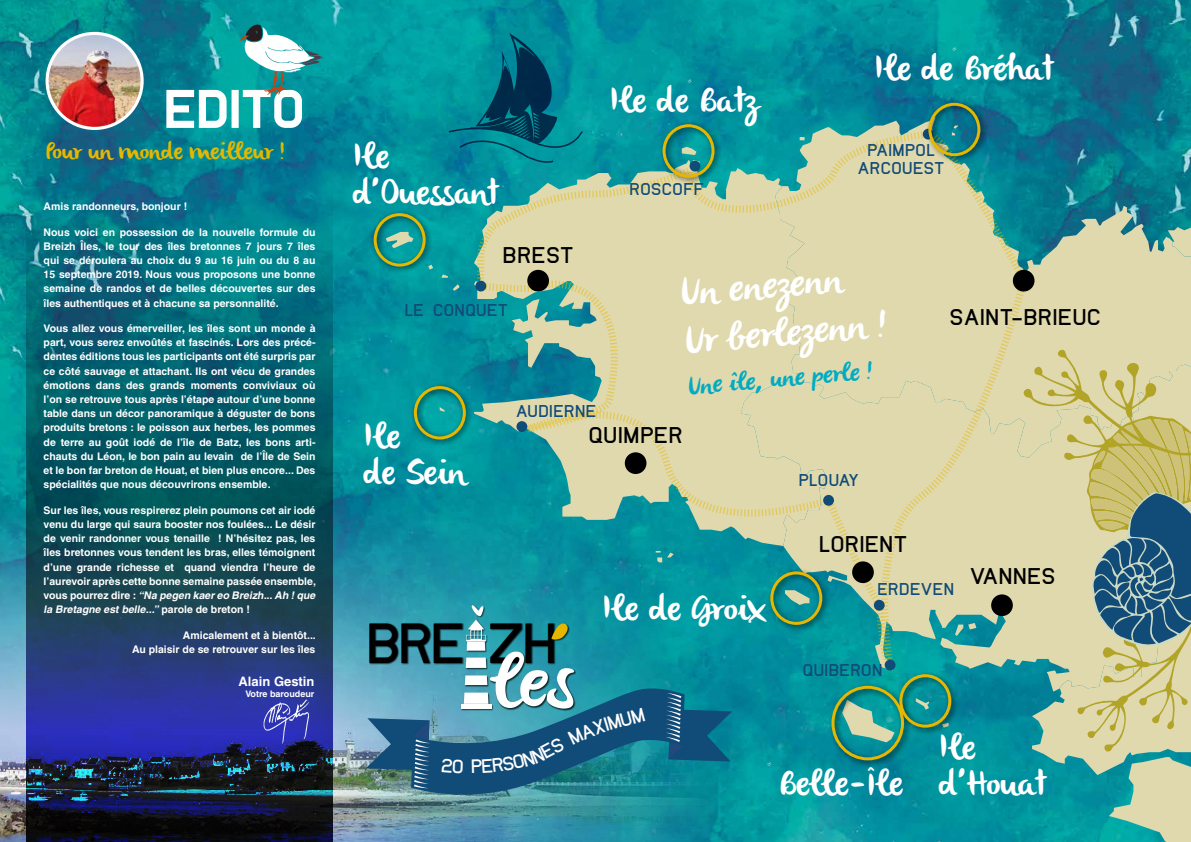
<style>
.page{position:relative;width:1191px;height:842px;background:#fff}
.page>*{position:absolute;margin:0;border:0;box-sizing:border-box;transform-origin:0 0}
.t1{font:700 49.4px "New Media";color:#000}
.t2{font:700 45px "New Media";letter-spacing:.075em;color:#fff}
.t3{font:italic 38px/48.5px "olivier";color:#fff}
.t4{font:35.6px/36px "olivier";color:#fff}
.t5{font:italic 25px "olivier";color:#00abc3}
.t6{font:24px "olivier";color:#e5b700}
.t7{font:700 20px "New Media";letter-spacing:.075em;color:#000}
.t8{font:700 15px/18px "New Media";letter-spacing:.075em;color:#114b77;text-align:center}
.t9{font:700 13px "Helvetica";color:#fff}
.t10{font:700 10.5px/14.2px "Helvetica";color:#fff;text-align:justify}
.t11{font:700 9px "Helvetica";color:#fff}
.s1{font-style:italic}
</style>
<div class="page">
<img style="left:0;top:0;width:567px;height:407px">
<img style="left:567px;top:0;width:624px;height:842px">
<img style="left:0;top:407px;width:744px;height:435px">
<svg style="left:988px;top:117px;width:203px;height:110px"></svg>
<svg style="left:26px;top:129px;width:306px;height:713px"></svg>
<svg style="left:165px;top:89px;width:63px;height:40px"></svg>
<div style="left:231px;top:90px;width:8px;height:38px;border:2px solid #fff"></div>
<img style="left:47px;top:33px;width:95px;height:95px;border-radius:47px">
<div style="left:46px;top:32px;width:98px;height:98px;border:3px solid #fff;border-radius:50%"></div>
<img style="left:262px;top:699px;width:52px;height:46px">
<svg style="left:240px;top:23px;width:84px;height:106px"></svg>
<div style="left:370px;top:99px;width:618px;height:669px;background:#000;opacity:.75"></div>
<div style="left:374px;top:213px;width:51px;height:54px;border:3px solid #e5b700;border-radius:50%"></div>
<div style="left:662px;top:124px;width:52px;height:54px;border:3px solid #e5b700;border-radius:50%"></div>
<div style="left:928px;top:103px;width:52px;height:53px;border:3px solid #e5b700;border-radius:50%"></div>
<div style="left:770px;top:571px;width:52px;height:54px;border:3px solid #e5b700;border-radius:50%"></div>
<div style="left:831px;top:686px;width:73px;height:74px;border:3px solid #e5b700;border-radius:50%"></div>
<div style="left:899px;top:674px;width:52px;height:54px;border:3px solid #e5b700;border-radius:50%"></div>
<div style="left:414px;top:386px;width:52px;height:53px;border:3px solid #e5b700;border-radius:50%"></div>
<div style="left:516px;top:421px;width:11px;height:11px;background:#114b77;border-radius:50%"></div>
<div style="left:823px;top:495px;width:11px;height:11px;background:#114b77;border-radius:50%"></div>
<svg style="left:448px;top:32px;width:135px;height:141px"></svg>
<svg style="left:942px;top:227px;width:249px;height:615px"></svg>
<img style="left:366px;top:605px;width:366px;height:202px">
<h2 class="t2" style="left:165px;top:77px;width:139px">EDITO</h2>
<h3 class="t6" style="left:46px;top:137px;width:241px">Pour un monde meilleur !</h3>
<p class="t10" style="left:44px;top:199px;width:145px">Amis randonneurs, bonjour !</p>
<p class="t10" style="left:44px;top:225px;width:273px">Nous voici en possession de la nouvelle formule du Breizh Îles, le tour des îles bretonnes 7 jours 7 îles qui se déroulera au choix du 9 au 16 juin ou du 8 au 15 septembre 2019. Nous vous proposons une bonne semaine de randos et de belles découvertes sur des îles authentiques et à chacune sa personnalité.</p>
<p class="t10" style="left:44px;top:321px;width:273px">Vous allez vous émerveiller, les îles sont un monde à part, vous serez envoûtés et fascinés. Lors des précé&shy;dentes éditions tous les participants ont été surpris par ce côté sauvage et attachant. Ils ont vécu de grandes émotions dans des grands moments conviviaux où l’on se retrouve tous après l’étape autour d’une bonne table dans un décor panoramique à déguster de bons produits bretons : le poisson aux herbes, les pommes de terre au goût iodé de l’île de Batz, les bons arti&shy;chauts du Léon, le bon pain au levain de l’Île de Sein et le bon far breton de Houat, et bien plus encore... Des spécialités que nous découvrirons ensemble.</p>
<p class="t10" style="left:44px;top:503px;width:275px;text-align:left">Sur les îles, vous respirerez plein poumons cet air iodé venu du large qui saura booster nos foulées... Le désir de venir randonner vous tenaille ! N’hésitez pas, les îles bretonnes vous tendent les bras, elles témoignent d’une grande richesse et quand viendra l’heure de l’aurevoir après cette bonne semaine passée ensemble, vo u s p o u r r e z d i r e : <span class="s1">“Na pegen kaereo Breizh...Ah !que la Bretagne est belle...”</span> p a ro l e d e b ret o n !</p>
<p class="t10" style="left:132px;top:628px;width:185px;text-align:right">Amicalement et à bientôt...<br>Au plaisir de se retrouver sur les îles</p>
<p class="t9" style="left:239px;top:673px;width:77px">Alain Gestin</p>
<p class="t11" style="left:245px;top:688px;width:71px">Votre baroudeur</p>
<h3 class="t4" style="left:352px;top:141px;width:147px">Ile d’Ouessant</h3>
<h3 class="t4" style="left:609px;top:85px;width:149px">Ile de Batz</h3>
<h3 class="t8" style="left:630px;top:180px;width:75px">ROSCOFF</h3>
<h3 class="t4" style="left:874px;top:53px;width:181px">Ile de Bréhat</h3>
<h3 class="t8" style="left:858px;top:141px;width:87px">PAIMPOL<br>ARCOUEST</h3>
<h3 class="t7" style="left:503px;top:241px;width:71px">BREST</h3>
<h3 class="t8" style="left:405px;top:301px;width:104px">LE CONQUET</h3>
<h3 class="t8" style="left:516px;top:401px;width:81px">AUDIERNE</h3>
<h3 class="t3" style="left:676px;top:271px;width:204px;rotate:-5deg">Un enezenn<br>Ur berlezenn !</h3>
<h3 class="t5" style="left:685px;top:372px;width:187px;rotate:-5deg">Une île, une perle !</h3>
<h3 class="t7" style="left:950px;top:303px;width:152px">SAINT-BRIEUC</h3>
<h3 class="t4" style="left:363px;top:420px;width:104px">Ile<br>de Sein</h3>
<h1 class="t1" style="left:367px;top:608px;width:190px">BRE ZH</h1>
<h3 class="t7" style="left:589px;top:421px;width:94px">QUIMPER</h3>
<h3 class="t4" style="left:602px;top:592px;width:165px">Ile de Groix</h3>
<h3 class="t8" style="left:799px;top:470px;width:61px">PLOUAY</h3>
<h3 class="t7" style="left:819px;top:530px;width:88px">LORIENT</h3>
<h3 class="t8" style="left:878px;top:579px;width:77px">ERDEVEN</h3>
<h3 class="t7" style="left:970px;top:561px;width:86px">VANNES</h3>
<h3 class="t8" style="left:803px;top:661px;width:80px">QUIBERON</h3>
<h3 class="t4" style="left:778px;top:768px;width:126px">Belle-Île</h3>
<h3 class="t4" style="left:938px;top:732px;width:109px">Ile d’Houat</h3>
</div>
